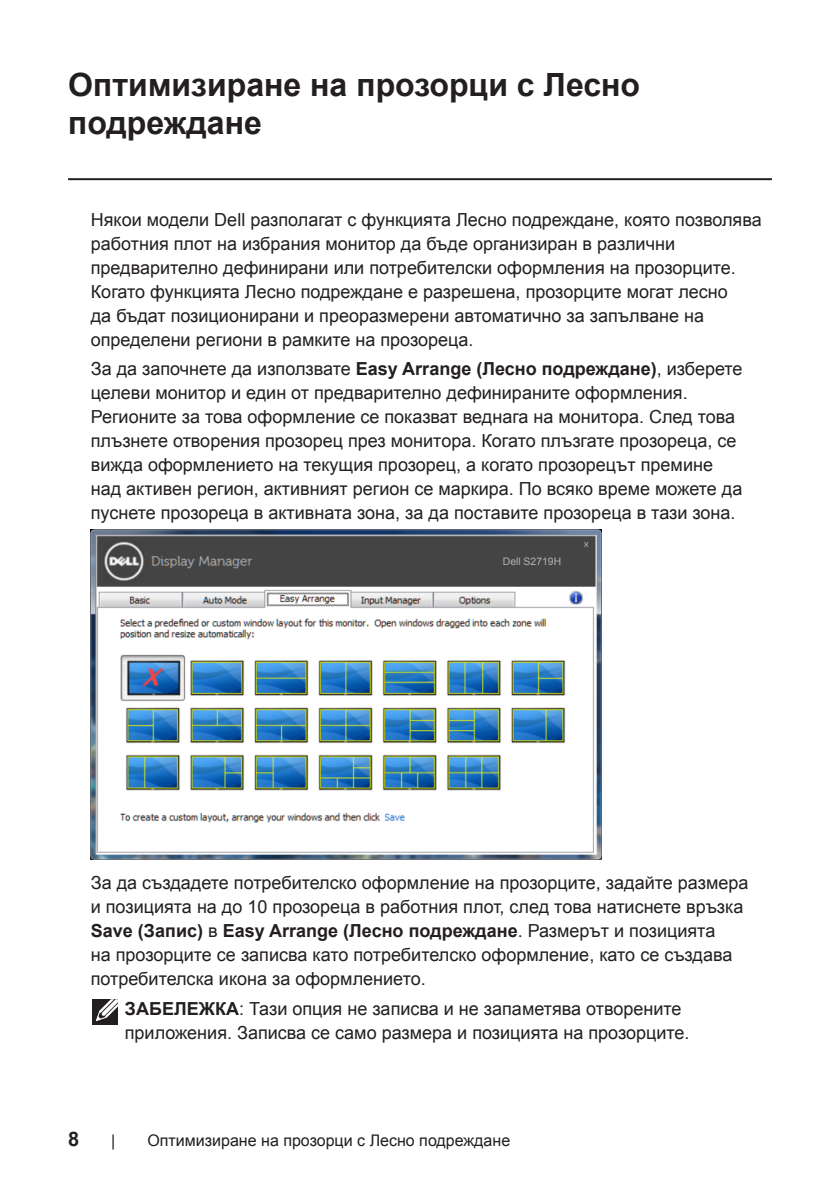
<style>
.page{position:relative;width:840px;height:1191px;background:#fff}
.page>*{position:absolute;margin:0;border:0;box-sizing:border-box;transform-origin:0 0}
.Head_1{font:700 32px/38.4px "Arial";color:#231f20}
.t1{font:700 20px "Arial";color:#231f20}
.Paragraph{font:18px/24px "Arial";color:#231f20}
.Note{font:18px/24px "Arial";color:#231f20}
.t2{font:16px "Arial";color:#231f20}
.t3{font:10.4px "Arial";color:#aeb4ba}
.s1{font-weight:700}
</style>
<div class="page">
<hr style="left:68px;top:178px;width:703px;height:2px;background:#231f20">
<img style="left:91px;top:529px;width:510px;height:330px">
<div style="left:500px;top:555px;width:89px;height:14px;background:#444"></div>
<div style="left:92px;top:999px;width:26px;height:25px;background:#231f20"></div>
<svg style="left:96px;top:999px;width:22px;height:22px"></svg>
<p class="Head_1" style="left:68px;top:66px;width:573px">Оптимизиране на прозорци с Лесно подреждане</p>
<p class="Paragraph" style="left:91px;top:207px;width:672px">Някои модели Dell разполагат с функцията Лесно подреждане, която позволява работния плот на избрания монитор да бъде организиран в различни предварително дефинирани или потребителски оформления на прозорците.<br>Когато функцията Лесно подреждане е разрешена, прозорците могат лесно<br>да бъдат позиционирани и преоразмерени автоматично за запълване на определени региони в рамките на прозореца.</p>
<p class="Paragraph" style="left:91px;top:357px;width:653px">За да започнете да използвате <span class="s1">Easy Arrange (Лесно подреждане)</span>, изберете целеви монитор и един от предварително дефинираните оформления.<br>Регионите за това оформление се показват веднага на монитора. След това плъзнете отворения прозорец през монитора. Когато плъзгате прозореца, се вижда оформлението на текущия прозорец, а когато прозорецът премине над активен регион, активният регион се маркира. По всяко време можете да пуснете прозореца в активната зона, за да поставите прозореца в тази зона.</p>
<p class="t3" style="left:502px;top:554px;width:60px">Dell S2719H</p>
<p class="Paragraph" style="left:91px;top:870px;width:658px">За да създадете потребителско оформление на прозорците, задайте размера и позицията на до 10 прозореца в работния плот, след това натиснете връзка <span class="s1">Save (Запис)</span> в <span class="s1">Easy Arrange (Лесно подреждане</span>. Размерът и позицията<br>на прозорците се записва като потребителско оформление, като се създава потребителска икона за оформлението.</p>
<p class="Note" style="left:125px;top:996px;width:566px"><span class="s1">ЗАБЕЛЕЖКА</span>: Тази опция не записва и не запаметява отворените приложения. Записва се само размера и позицията на прозорците.</p>
<p class="t1" style="left:68px;top:1125px;width:13px">8</p>
<p class="t2" style="left:111px;top:1129px;width:6px">|</p>
<p class="t2" style="left:147px;top:1129px;width:364px">Оптимизиране на прозорци с Лесно подреждане</p>
</div>
